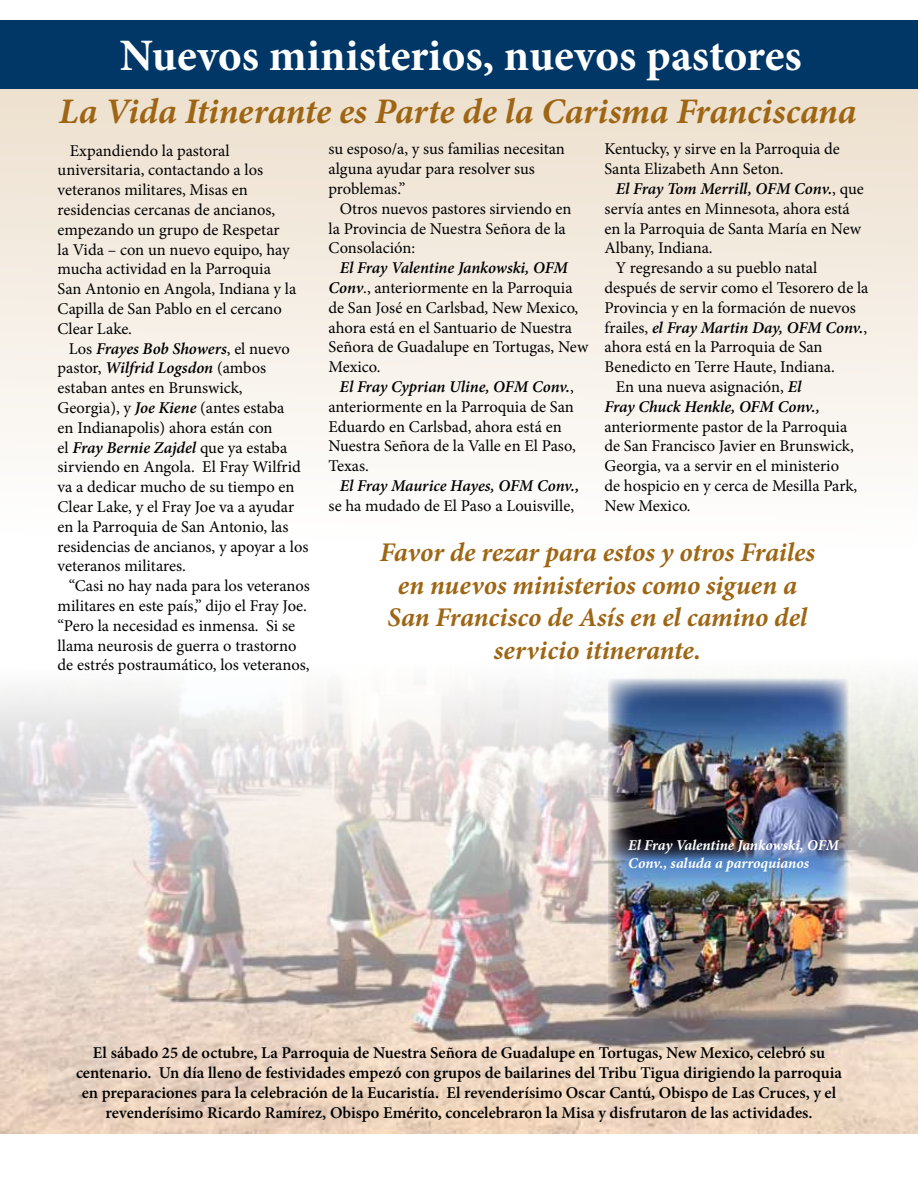
<style>
.page{position:relative;width:918px;height:1188px;background:#fff}
.page>*{position:absolute;margin:0;border:0;box-sizing:border-box;transform-origin:0 0}
.t1{font:700 45px "Minion Pro";color:#fff}
.t2{font:italic 700 36px "Minion Pro";letter-spacing:-.005em;color:#9e6614}
.t3{font:italic 700 27px/32.4px "Minion Pro";letter-spacing:-.005em;color:#9e6614;text-align:center}
.t4{font:16.5px/19.8px "Minion Pro";color:#000}
.t5{font:600 16.5px/19.8px "Minion Pro";color:#000;text-align:center}
.t6{font:italic 600 16.5px "Minion Pro";letter-spacing:-.01em;color:#000}
.t7{font:italic 700 15px/18px "Minion Pro";letter-spacing:-.005em;color:#fff}
.s1{font-weight:600;font-style:italic}
.s2{font-weight:400;font-style:normal}
</style>
<div class="page">
<div style="left:0;top:79px;width:918px;height:498px;background:linear-gradient(to bottom,#eddfcd,#fff)"></div>
<img style="left:0;top:678px;width:918px;height:455px">
<div style="left:0;top:20px;width:918px;height:68px;background:#003767"></div>
<img style="left:608px;top:859px;width:240px;height:160px">
<img style="left:608px;top:679px;width:240px;height:180px">
<h1 class="t1" style="left:120px;top:24px;width:683px">Nuevos ministerios, nuevos pastores</h1>
<h2 class="t2" style="left:59px;top:85px;width:799px">La Vida Itinerante es Parte de la Carisma Franciscana</h2>
<p class="t4" style="left:58px;top:140px;width:240px;text-indent:12px">Expandiendo la pastoral universitaria, contactando a los veteranos militares, Misas en residencias cercanas de ancianos, empezando un grupo de Respetar<br>la Vida – con un nuevo equipo, hay mucha actividad en la Parroquia<br>San Antonio en Angola, Indiana y la<br>Capilla de San Pablo en el cercano<br>Clear Lake.</p>
<p class="t4" style="left:58px;top:338px;width:252px;text-indent:11px">Los <span class="s1">Frayes Bob Showers</span>, el nuevo pastor, <span class="s1">Wilfrid Logsdon</span> (ambos estaban antes en Brunswick,<br>Georgia), y <span class="s1">Joe Kiene</span> (antes estaba<br>en Indianapolis) ahora están con<br>el <span class="s1">Fray Bernie Zajdel</span> que ya estaba sirviendo en Angola. El Fray Wilfrid va a dedicar mucho de su tiempo en<br>Clear Lake, y el Fray Joe va a ayudar en la Parroquia de San Antonio, las residencias de ancianos, y apoyar a los veteranos militares.</p>
<p class="t4" style="left:58px;top:576px;width:254px;text-indent:11px">“Casi no hay nada para los veteranos militares en este país,” dijo el Fray Joe. “Pero la necesidad es inmensa. Si se llama neurosis de guerra o trastorno de estrés postraumático, los veteranos,</p>
<p class="t4" style="left:604px;top:139px;width:237px">Kentucky, y sirve en la Parroquia de<br>Santa Elizabeth Ann Seton.</p>
<p class="t6" style="left:616px;top:177px;width:250px">El Fray Tom Merrill, OFM Conv.<span class="s2">, que</span></p>
<p class="t4" style="left:604px;top:199px;width:247px">servía antes en Minnesota, ahora está</p>
<p class="t4" style="left:604px;top:219px;width:258px">en la Parroquia de Santa María en New</p>
<p class="t4" style="left:604px;top:238px;width:110px">Albany, Indiana.</p>
<p class="t4" style="left:616px;top:258px;width:203px">Y regresando a su pueblo natal</p>
<p class="t4" style="left:604px;top:278px;width:265px">después de servir como el Tesorero de la</p>
<p class="t4" style="left:604px;top:298px;width:253px">Provincia y en la formación de nuevos</p>
<p class="t6" style="left:604px;top:316px;width:264px"><span class="s2">frailes,</span> el Fray Martin Day, OFM Conv.<span class="s2">,</span></p>
<p class="t4" style="left:604px;top:337px;width:220px">ahora está en la Parroquia de San</p>
<p class="t4" style="left:604px;top:357px;width:232px">Benedicto en Terre Haute, Indiana.</p>
<p class="t4" style="left:616px;top:377px;width:187px">En una nueva asignación, <span class="s1">El</span></p>
<p class="t6" style="left:604px;top:395px;width:217px">Fray Chuck Henkle, OFM Conv.,</p>
<p class="t4" style="left:604px;top:417px;width:254px">anteriormente pastor de la Parroquia de San Francisco Javier en Brunswick,<br>Georgia, va a servir en el ministerio de hospicio en y cerca de Mesilla Park,<br>New Mexico.</p>
<p class="t4" style="left:328px;top:139px;width:238px">su esposo/a, y sus familias necesitan alguna ayudar para resolver sus problemas.”</p>
<p class="t4" style="left:328px;top:199px;width:245px;text-indent:11px">Otros nuevos pastores sirviendo en la Provincia de Nuestra Señora de la<br>Consolación:</p>
<p class="t4" style="left:328px;top:258px;width:261px;text-indent:11px"><span class="s1">El Fray Valentine Jankowski, OFM<br>Conv</span>., anteriormente en la Parroquia de San José en Carlsbad, New Mexico, ahora está en el Santuario de Nuestra<br>Señora de Guadalupe en Tortugas, New<br>Mexico.</p>
<p class="t4" style="left:328px;top:377px;width:249px;text-indent:11px"><span class="s1">El Fray Cyprian Uline, OFM Conv.</span>, anteriormente en la Parroquia de San<br>Eduardo en Carlsbad, ahora está en<br>Nuestra Señora de la Valle en El Paso,<br>Texas.</p>
<p class="t6" style="left:340px;top:474px;width:241px">El Fray Maurice Hayes, OFM Conv.,</p>
<p class="t4" style="left:328px;top:496px;width:247px">se ha mudado de El Paso a Louisville,</p>
<h3 class="t3" style="left:380px;top:536px;width:437px">Favor de rezar para estos y otros Frailes en nuevos ministerios como siguen a San Francisco de Asís en el camino del servicio itinerante.</h3>
<p class="t7" style="left:628px;top:836px;width:212px">El Fray Valentine Jankowski, OFM<br>Conv., saluda a parroquianos</p>
<p class="t5" style="left:76px;top:1043px;width:767px">El sábado 25 de octubre, La Parroquia de Nuestra Señora de Guadalupe en Tortugas, New Mexico, celebró su centenario. Un día lleno de festividades empezó con grupos de bailarines del Tribu Tigua dirigiendo la parroquia en preparaciones para la celebración de la Eucaristía. El revenderísimo Oscar Cantú, Obispo de Las Cruces, y el revenderísimo Ricardo Ramírez, Obispo Emérito, concelebraron la Misa y disfrutaron de las actividades.</p>
</div>
